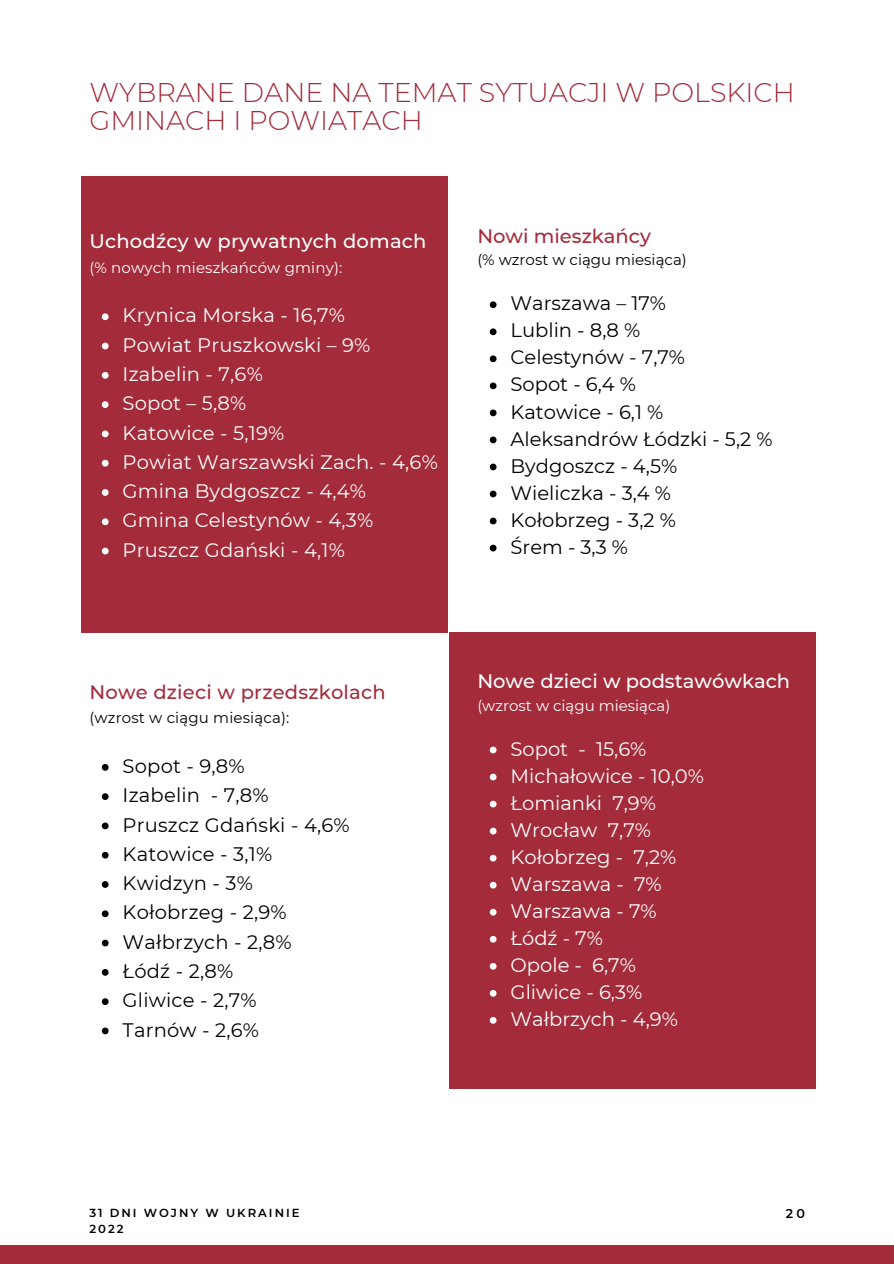
<style>
.page{position:relative;width:894px;height:1264px;background:#fff}
.page>*{position:absolute;margin:0;border:0;box-sizing:border-box;transform-origin:0 0}
.t1{font:300 27px/28.2px "Montserrat";color:#a42b3a}
.t2{font:19.5px/27px "Montserrat";letter-spacing:.01em;color:#fff}
.t3{font:19.5px/29.2px "Montserrat";color:#000}
.t4{font:500 19.5px "Montserrat";letter-spacing:.01em;color:#fff}
.t5{font:500 19.5px "Montserrat";letter-spacing:.01em;color:#a42b3a}
.t6{font:15px "Montserrat";letter-spacing:.01em;color:#fff}
.t7{font:15px "Montserrat";letter-spacing:.005em;color:#000}
.t8{font:600 12.75px "Montserrat";color:#000}
.t9{font:600 11.7px/15.9px "Montserrat";letter-spacing:.17em;color:#000}
</style>
<div class="page">
<div style="left:0;top:1244px;width:893px;height:19px;background:#a42b3a"></div>
<div style="left:81px;top:176px;width:366px;height:456px;background:#a42b3a"></div>
<svg style="left:102px;top:313px;width:7px;height:7px"></svg>
<svg style="left:102px;top:342px;width:7px;height:7px"></svg>
<svg style="left:102px;top:372px;width:7px;height:7px"></svg>
<svg style="left:102px;top:401px;width:7px;height:7px"></svg>
<svg style="left:102px;top:430px;width:7px;height:7px"></svg>
<svg style="left:102px;top:460px;width:7px;height:6px"></svg>
<svg style="left:102px;top:489px;width:7px;height:7px"></svg>
<svg style="left:102px;top:518px;width:7px;height:7px"></svg>
<svg style="left:102px;top:547px;width:7px;height:7px"></svg>
<svg style="left:102px;top:764px;width:7px;height:6px"></svg>
<svg style="left:102px;top:793px;width:7px;height:7px"></svg>
<svg style="left:102px;top:822px;width:7px;height:7px"></svg>
<svg style="left:102px;top:851px;width:7px;height:7px"></svg>
<svg style="left:102px;top:881px;width:7px;height:6px"></svg>
<svg style="left:102px;top:910px;width:7px;height:7px"></svg>
<svg style="left:102px;top:939px;width:7px;height:7px"></svg>
<svg style="left:102px;top:969px;width:7px;height:6px"></svg>
<svg style="left:102px;top:998px;width:7px;height:7px"></svg>
<svg style="left:102px;top:1027px;width:7px;height:7px"></svg>
<div style="left:449px;top:632px;width:366px;height:456px;background:#a42b3a"></div>
<svg style="left:489px;top:746px;width:7px;height:7px"></svg>
<svg style="left:489px;top:773px;width:7px;height:7px"></svg>
<svg style="left:489px;top:800px;width:7px;height:7px"></svg>
<svg style="left:489px;top:827px;width:7px;height:7px"></svg>
<svg style="left:489px;top:854px;width:7px;height:7px"></svg>
<svg style="left:489px;top:881px;width:7px;height:7px"></svg>
<svg style="left:489px;top:908px;width:7px;height:7px"></svg>
<svg style="left:489px;top:935px;width:7px;height:7px"></svg>
<svg style="left:489px;top:962px;width:7px;height:7px"></svg>
<svg style="left:489px;top:990px;width:7px;height:6px"></svg>
<svg style="left:489px;top:1017px;width:7px;height:6px"></svg>
<svg style="left:489px;top:301px;width:7px;height:7px"></svg>
<svg style="left:489px;top:328px;width:7px;height:7px"></svg>
<svg style="left:489px;top:355px;width:7px;height:7px"></svg>
<svg style="left:489px;top:382px;width:7px;height:7px"></svg>
<svg style="left:489px;top:409px;width:7px;height:7px"></svg>
<svg style="left:489px;top:436px;width:7px;height:7px"></svg>
<svg style="left:489px;top:463px;width:7px;height:7px"></svg>
<svg style="left:489px;top:490px;width:7px;height:7px"></svg>
<svg style="left:489px;top:517px;width:7px;height:7px"></svg>
<svg style="left:489px;top:544px;width:7px;height:7px"></svg>
<h1 class="t1" style="left:89px;top:78px;width:706px">WYBRANE DANE NA TEMAT SYTUACJI W POLSKICH<br>GMINACH I POWIATACH</h1>
<p class="t4" style="left:89px;top:229px;width:338px">Uchodźcy w prywatnych domach</p>
<p class="t6" style="left:89px;top:258px;width:254px">(% nowych mieszkańców gminy):</p>
<p class="t2" style="left:123px;top:301px;width:316px;line-height:29.2px">Krynica Morska - 16,7%<br>Powiat Pruszkowski – 9%<br>Izabelin - 7,6%<br>Sopot – 5,8%<br>Katowice - 5,19%<br>Powiat Warszawski Zach. - 4,6%<br>Gmina Bydgoszcz - 4,4%<br>Gmina Celestynów - 4,3%<br>Pruszcz Gdański - 4,1%</p>
<p class="t5" style="left:477px;top:224px;width:175px">Nowi mieszkańcy</p>
<p class="t7" style="left:477px;top:251px;width:211px">(% wzrost w ciągu miesiąca)</p>
<p class="t3" style="left:510px;top:290px;width:263px;line-height:27px">Warszawa – 17%<br>Lublin - 8,8 %<br>Celestynów - 7,7%<br>Sopot - 6,4 %<br>Katowice - 6,1 %<br>Aleksandrów Łódzki - 5,2 %<br>Bydgoszcz - 4,5%<br>Wieliczka - 3,4 %<br>Kołobrzeg - 3,2 %<br>Śrem - 3,3 %</p>
<p class="t5" style="left:89px;top:679px;width:298px">Nowe dzieci w przedszkolach</p>
<p class="t7" style="left:89px;top:709px;width:201px">(wzrost w ciągu miesiąca):</p>
<p class="t3" style="left:123px;top:751px;width:228px">Sopot - 9,8%<br>Izabelin - 7,8%<br>Pruszcz Gdański - 4,6%<br>Katowice - 3,1%<br>Kwidzyn - 3%<br>Kołobrzeg - 2,9%<br>Wałbrzych - 2,8%<br>Łódź - 2,8%<br>Gliwice - 2,7%<br>Tarnów - 2,6%</p>
<p class="t4" style="left:477px;top:669px;width:314px">Nowe dzieci w podstawówkach</p>
<p class="t6" style="left:477px;top:696px;width:194px">(wzrost w ciągu miesiąca)</p>
<p class="t2" style="left:510px;top:735px;width:195px">Sopot - 15,6%<br>Michałowice - 10,0%<br>Łomianki 7,9%<br>Wrocław 7,7%<br>Kołobrzeg - 7,2%<br>Warszawa - 7%<br>Warszawa - 7%<br>Łódź - 7%<br>Opole - 6,7%<br>Gliwice - 6,3%<br>Wałbrzych - 4,9%</p>
<p class="t9" style="left:89px;top:1205px;width:212px">31 DNI WOJNY W UKRAINIE<br>2022</p>
<p class="t8" style="left:785px;top:1205px;width:21px">20</p>
</div>
